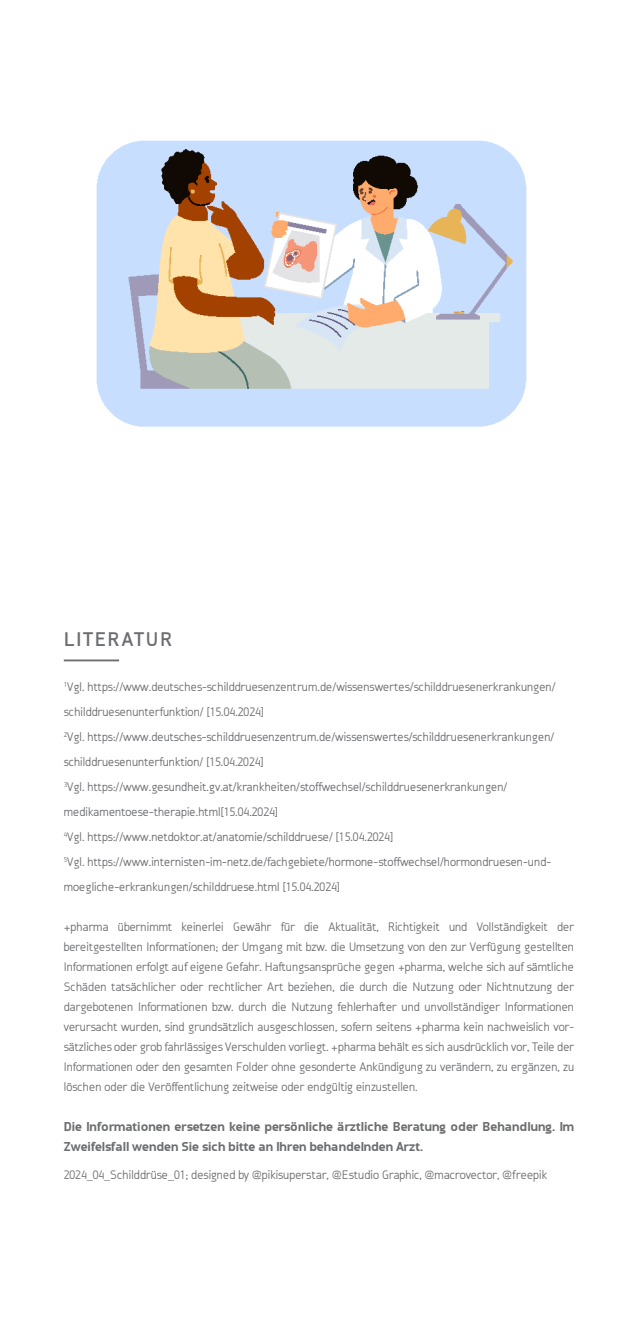
<style>
.page{position:relative;width:638px;height:1319px;background:#fff}
.page>*{position:absolute;margin:0;border:0;box-sizing:border-box;transform-origin:0 0}
.t1{font:20px "Informatic";letter-spacing:.08em;color:#6c6d70}
.t2{font:300 12.5px/20px "Informatic";color:#6c6d70}
.t3{font:300 12.5px/25px "Informatic";color:#6c6d70}
.t4{font:700 12.5px/20px "Informatic";color:#6c6d70}
.s1{font-style:inherit}
</style>
<div class="page">
<hr style="left:64px;top:659px;width:55px;height:2px;background:#6c6d70">
<img style="left:97px;top:140px;width:429px;height:287px">
<p class="t1" style="left:64px;top:627px;width:110px">LITERATUR</p>
<p class="t2" style="left:64px;top:674px;width:493px;line-height:25px"><sup>1</sup><span class="s1">Vgl.</span> https://www.deutsches-schilddruesenzentrum.de/wissenswertes/schilddruesenerkrankungen/ schilddruesenunterfunktion/ <span class="s1">[15.04.2024]</span></p>
<p class="t3" style="left:64px;top:724px;width:492px"><sup>2</sup>Vgl. https://www.deutsches-schilddruesenzentrum.de/wissenswertes/schilddruesenerkrankungen/ schilddruesenunterfunktion/ [15.04.2024]</p>
<p class="t3" style="left:64px;top:774px;width:445px"><sup>3</sup>Vgl. https://www.gesundheit.gv.at/krankheiten/stoffwechsel/schilddruesenerkrankungen/ medikamentoese-therapie.html[15.04.2024]</p>
<p class="t3" style="left:64px;top:824px;width:330px"><sup>4</sup>Vgl. https://www.netdoktor.at/anatomie/schilddruese/ [15.04.2024]</p>
<p class="t3" style="left:64px;top:849px;width:489px"><sup>5</sup>Vgl. https://www.internisten-im-netz.de/fachgebiete/hormone-stoffwechsel/hormondruesen-und&shy;moegliche-erkrankungen/schilddruese.html [15.04.2024]</p>
<p class="t2" style="left:64px;top:916px;width:512px;text-align:justify">+pharma übernimmt keinerlei Gewähr für die Aktualität, Richtigkeit und Vollständigkeit der bereitgestellten Informationen; der Umgang mit bzw. die Umsetzung von den zur Verfügung gestellten Informationen erfolgt auf eigene Gefahr. Haftungsansprüche gegen +pharma, welche sich auf sämtliche Schäden tatsächlicher oder rechtlicher Art beziehen, die durch die Nutzung oder Nichtnutzung der dargebotenen Informationen bzw. durch die Nutzung fehlerhafter und unvollständiger Informationen verursacht wurden, sind grundsätzlich ausgeschlossen, sofern seitens +pharma kein nachweislich vor&shy;sätzliches oder grob fahrlässiges Verschulden vorliegt. +pharma behält es sich ausdrücklich vor, Teile der Informationen oder den gesamten Folder ohne gesonderte Ankündigung zu verändern, zu ergänzen, zu löschen oder die Veröffentlichung zeitweise oder endgültig einzustellen.</p>
<p class="t4" style="left:64px;top:1116px;width:512px">Die Informationen ersetzen keine persönliche ärztliche Beratung oder Behandlung. Im<br>Zweifelsfall wenden Sie sich bitte an Ihren behandelnden Arzt.</p>
<p class="t2" style="left:64px;top:1164px;width:485px">2024_04_Schilddrüse_01; designed by @pikisuperstar, @Estudio Graphic, @macrovector, @freepik</p>
</div>
